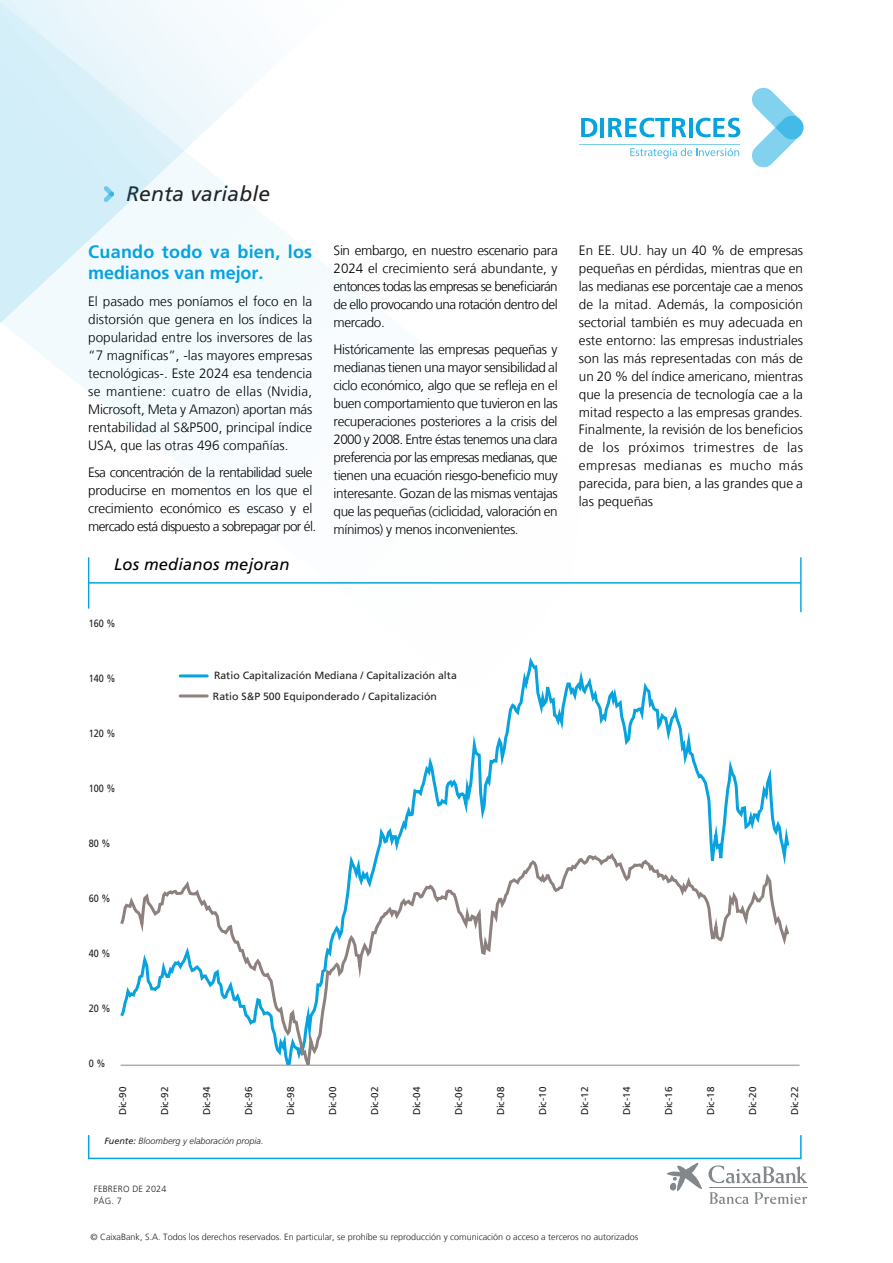
<style>
.page{position:relative;width:893px;height:1263px;background:#fff}
.page>*{position:absolute;margin:0;border:0;box-sizing:border-box;transform-origin:0 0}
.t1{font:italic 21px "Frutiger LT Pro";letter-spacing:.01em;color:#231f20}
.t2{font:700 18px/21px "Frutiger LT Std";letter-spacing:.015em;color:#06a3df}
.t3{font:italic 16.5px "Frutiger LT Std";letter-spacing:.01em;color:#000}
.t4{font:300 13.5px/18px "Frutiger LT Com";letter-spacing:-.03em;color:#000;text-align:justify}
.t5{font:10.5px/21.6px "La Caixa Frutiger";color:#231f20}
.t6{font:10.5px "La Caixa Frutiger";color:#231f20;scale:.86 1}
.t7{font:9.9px "La Caixa Frutiger";color:#231f20}
.t8{font:300 9px "Frutiger LT Com";color:#231f20}
.t9{font:italic 300 9px "Frutiger LT Std";color:#231f20}
.t10{font:300 9px/12px "Frutiger LT Com";letter-spacing:.02em;color:#231f20}
.s1{font-weight:400}
</style>
<div class="page">
<svg style="left:0;top:0;width:316px;height:419px"></svg>
<svg style="left:752px;top:88px;width:51px;height:79px"></svg>
<hr style="left:579px;top:144px;width:161px;height:1px;background:#06a3df">
<svg style="left:630px;top:148px;width:109px;height:11px"></svg>
<svg style="left:581px;top:118px;width:16px;height:19px"></svg>
<hr style="left:601px;top:118px;width:3px;height:19px;background:#06a3df">
<svg style="left:608px;top:118px;width:78px;height:19px"></svg>
<hr style="left:689px;top:118px;width:4px;height:19px;background:#06a3df">
<svg style="left:696px;top:118px;width:44px;height:19px"></svg>
<svg style="left:667px;top:1163px;width:35px;height:28px"></svg>
<hr style="left:709px;top:1187px;width:98px;height:1px;background:#81878a">
<svg style="left:708px;top:1165px;width:99px;height:18px"></svg>
<hr style="left:709px;top:1188px;width:98px;height:1px;background:#81878a">
<svg style="left:709px;top:1192px;width:98px;height:12px"></svg>
<svg style="left:104px;top:186px;width:10px;height:16px"></svg>
<hr style="left:89px;top:582px;width:712px;height:2px;background:#06a3df">
<hr style="left:88px;top:557px;width:1px;height:51px;background:#06a3df">
<hr style="left:800px;top:557px;width:1px;height:55px;background:#06a3df">
<hr style="left:89px;top:1158px;width:712px;height:1px;background:#06a3df">
<hr style="left:800px;top:1135px;width:2px;height:24px;background:#06a3df">
<svg style="left:88px;top:1135px;width:1px;height:24px"></svg>
<svg style="left:429px;top:657px;width:115px;height:103px"></svg>
<svg style="left:544px;top:671px;width:151px;height:89px"></svg>
<svg style="left:121px;top:760px;width:667px;height:304px"></svg>
<hr style="left:180px;top:674px;width:27px;height:3px;background:#06a3df">
<hr style="left:180px;top:694px;width:27px;height:3px;background:#8c817e">
<hr style="left:121px;top:1065px;width:679px;height:1px;background:#8a898a">
<h1 class="t1" style="left:126px;top:182px;width:145px">Renta variable</h1>
<h2 class="t2" style="left:88px;top:241px;width:226px">Cuando todo va bien, los medianos van mejor.</h2>
<p class="t4" style="left:88px;top:292px;width:226px">El pasado mes poníamos el foco en la distorsión que genera en los índices la popularidad entre los inversores de las “7 magníficas”, -las mayores empresas tecnológicas-. Este 2024 esa tendencia se mantiene: cuatro de ellas (Nvidia, Microsoft, Meta y Amazon) aportan más rentabilidad al S&amp;P500, principal índice USA, que las otras 496 compañías.</p>
<p class="t4" style="left:88px;top:463px;width:229px;text-align:left">Esa concentración de la rentabilidad suele producirse en momentos en los que el crecimiento económico es escaso y el mercado está dispuesto a sobrepagar por él.</p>
<p class="t3" style="left:114px;top:555px;width:177px">Los medianos mejoran</p>
<p class="t6" style="left:89px;top:617px;width:33px">160 %</p>
<p class="t4" style="left:334px;top:241px;width:226px">Sin embargo, en nuestro escenario para 2024 el crecimiento será abundante, y entonces todas las empresas se beneficiarán de ello provocando una rotación dentro del mercado.</p>
<p class="t4" style="left:334px;top:340px;width:226px">Históricamente las empresas pequeñas y medianas tienen una mayor sensibilidad al ciclo económico, algo que se refleja en el buen comportamiento que tuvieron en las recuperaciones posteriores a la crisis del 2000 y 2008. Entre éstas tenemos una clara preferencia por las empresas medianas, que tienen una ecuación riesgo-beneficio muy interesante. Gozan de las mismas ventajas que las pequeñas (ciclicidad, valoración en mínimos) y menos inconvenientes.</p>
<p class="t6" style="left:89px;top:672px;width:33px">140 %</p>
<p class="t6" style="left:89px;top:727px;width:33px">120 %</p>
<p class="t6" style="left:89px;top:782px;width:33px">100 %</p>
<p class="t6" style="left:89px;top:837px;width:27px">80 %</p>
<p class="t6" style="left:89px;top:892px;width:27px">60 %</p>
<p class="t6" style="left:89px;top:947px;width:27px">40 %</p>
<p class="t6" style="left:89px;top:1002px;width:27px">20 %</p>
<p class="t6" style="left:89px;top:1057px;width:21px">0 %</p>
<p class="t5" style="left:213px;top:664px;width:245px">Ratio Capitalización Mediana / Capitalización alta<br>Ratio S&amp;P 500 Equiponderado / Capitalización</p>
<p class="t4" style="left:579px;top:241px;width:226px">En EE. UU. hay un 40 % de empresas pequeñas en pérdidas, mientras que en las medianas ese porcentaje cae a menos de la mitad. Además, la composición sectorial también es muy adecuada en este entorno: las empresas industriales son las más representadas con más de un 20 % del índice americano, mientras que la presencia de tecnología cae a la mitad respecto a las empresas grandes.<br>Finalmente, la revisión de los beneficios de los próximos trimestres de las empresas medianas es mucho más parecida, para bien, a las grandes que a las pequeñas</p>
<p class="t7" style="left:117px;top:1115px;width:30px;rotate:-90deg">Dic-90</p>
<p class="t7" style="left:159px;top:1115px;width:30px;rotate:-90deg">Dic-92</p>
<p class="t7" style="left:201px;top:1115px;width:30px;rotate:-90deg">Dic-94</p>
<p class="t7" style="left:243px;top:1115px;width:30px;rotate:-90deg">Dic-96</p>
<p class="t7" style="left:285px;top:1115px;width:30px;rotate:-90deg">Dic-98</p>
<p class="t7" style="left:327px;top:1115px;width:30px;rotate:-90deg">Dic-00</p>
<p class="t7" style="left:369px;top:1115px;width:30px;rotate:-90deg">Dic-02</p>
<p class="t7" style="left:411px;top:1115px;width:30px;rotate:-90deg">Dic-04</p>
<p class="t7" style="left:453px;top:1115px;width:30px;rotate:-90deg">Dic-06</p>
<p class="t7" style="left:495px;top:1115px;width:30px;rotate:-90deg">Dic-08</p>
<p class="t7" style="left:537px;top:1115px;width:30px;rotate:-90deg">Dic-10</p>
<p class="t7" style="left:579px;top:1115px;width:30px;rotate:-90deg">Dic-12</p>
<p class="t7" style="left:621px;top:1115px;width:30px;rotate:-90deg">Dic-14</p>
<p class="t7" style="left:663px;top:1115px;width:30px;rotate:-90deg">Dic-16</p>
<p class="t7" style="left:705px;top:1115px;width:30px;rotate:-90deg">Dic-18</p>
<p class="t7" style="left:747px;top:1115px;width:30px;rotate:-90deg">Dic-20</p>
<p class="t7" style="left:789px;top:1115px;width:30px;rotate:-90deg">Dic-22</p>
<p class="t9" style="left:104px;top:1136px;width:161px"><span class="s1">Fuente:</span> Bloomberg y elaboración propia.</p>
<p class="t10" style="left:94px;top:1183px;width:74px">FEBRERO DE 2024<br>PÁG. 7</p>
<p class="t8" style="left:90px;top:1231px;width:549px">© CaixaBank, S.A. Todos los derechos reservados. En particular, se prohíbe su reproducción y comunicación o acceso a terceros no autorizados</p>
</div>
